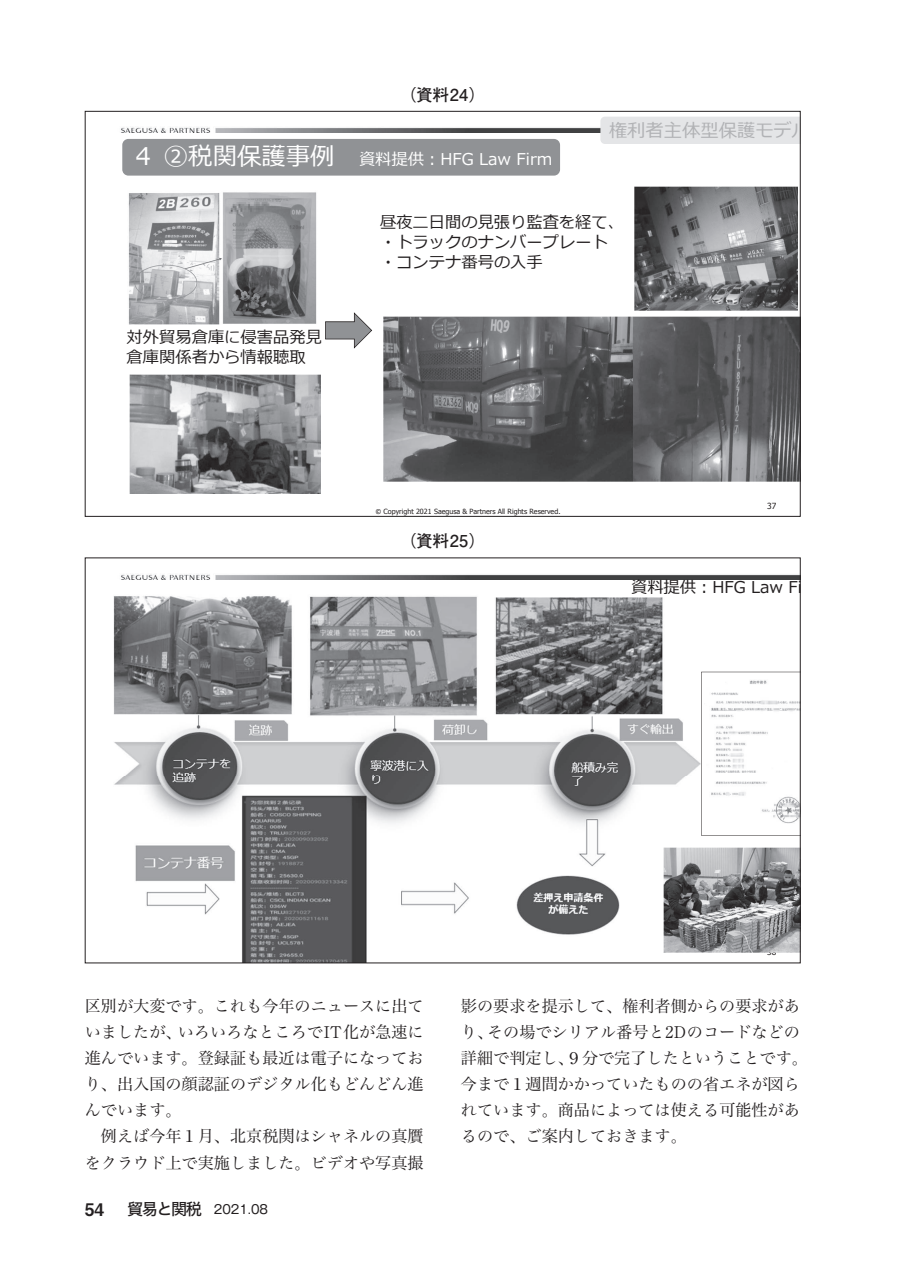
<style>
.page{position:relative;width:903px;height:1276px;background:#fff}
.page>*{position:absolute;margin:0;border:0;box-sizing:border-box;transform-origin:0 0}
.t1{font:18.2px "Meiryo";color:#b1b2b5}
.t2{font:17.32px "Midashi Go Pro MB31";color:#231f20}
.t3{font:700 16.45px "Futo Go B101 Pro";letter-spacing:.02em;color:#231f20}
.t4{font:16.28px/19.8px "Meiryo";color:#231f20}
.t5{font:16.28px "Meiryo";color:#fff}
.t6{font:16.1px/26.1px "Hira Min Pro N W3";color:#231f20;text-align:justify}
.t7{font:16.1px "Hira Kaku Std W5";color:#231f20}
.t8{font:12.42px "Gothic MB101 Pro";letter-spacing:.015em;color:#231f20}
.t9{font:8.4px "Tahoma";color:#231f20}
.t10{font:7.17px "Tahoma";color:#231f20}
.s1{font-family:"Koz Go Pro";font-weight:500}
.s2{font-size:24.32px}
.s3{font-family:"Calibri"}
.s4{font-family:"Ryumin Pro"}
.s5{font-family:"Midashi Go Pro MB31";font-size:17.32px}
.s6{font-family:"Hiragino Sans W5";font-size:16.1px}
</style>
<div class="page">
<img style="left:121px;top:127px;width:479px;height:6px">
<div style="left:122px;top:139px;width:437px;height:37px;background:#909295;border-radius:6px"></div>
<div style="left:600px;top:117px;width:198px;height:27px;background:#e4e5e7"></div>
<img style="left:128px;top:192px;width:189px;height:133px">
<img style="left:130px;top:374px;width:190px;height:119px">
<svg style="left:325px;top:312px;width:47px;height:37px"></svg>
<img style="left:634px;top:187px;width:163px;height:124px">
<img style="left:383px;top:316px;width:415px;height:166px">
<img style="left:121px;top:574px;width:677px;height:5px">
<img style="left:113px;top:596px;width:589px;height:365px">
<svg style="left:700px;top:672px;width:98px;height:163px"></svg>
<img style="left:663px;top:847px;width:135px;height:105px">
<p class="t3" style="left:400px;top:81px;width:87px"><span class="s1">（</span>資料24<span class="s1">）</span></p>
<p class="t5" style="left:131px;top:148px;width:422px"><span class="s2">４ ②税関保護事例</span> 資料提供︓HFG Law Firm</p>
<p class="t1" style="left:608px;top:118px;width:202px">権利者主体型保護モデル</p>
<p class="t4" style="left:126px;top:328px;width:197px">対外貿易倉庫に侵害品発⾒倉庫関係者から情報聴取</p>
<p class="t4" style="left:380px;top:213px;width:245px">昼夜⼆⽇間の⾒張り監査を経て、・トラックのナンバープレート・コンテナ番号の⼊⼿</p>
<p class="t10" style="left:375px;top:507px;width:186px"><span class="s3">©</span> Copyright 2021 Saegusa &amp; Partners All Rights Reserved.</p>
<p class="t3" style="left:400px;top:528px;width:87px"><span class="s1">（</span>資料25<span class="s1">）</span></p>
<p class="t9" style="left:766px;top:500px;width:11px">37</p>
<p class="t4" style="left:630px;top:578px;width:195px">資料提供︓HFG Law Firm</p>
<p class="t9" style="left:766px;top:946px;width:11px">38</p>
<p class="t6" style="left:85px;top:991px;width:340px">区別が大変です。これも今年のニュースに出ていましたが、いろいろなところで<span class="s4">IT</span>化が急速に進んでいます。登録証も最近は電子になっており、出入国の顔認証のデジタル化もどんどん進んでいます。</p>
<p class="t6" style="left:85px;top:1122px;width:340px;text-align:right">例えば今年<span class="s4">１</span>月、北京税関はシャネルの真贋をクラウド上で実施しました。ビデオや写真撮</p>
<p class="t8" style="left:85px;top:1198px;width:190px"><span class="s5">18</span> <span class="s6">貿易と関税</span> 2021.08</p>
<p class="t2" style="left:85px;top:1195px;width:21px">54</p>
<p class="t7" style="left:127px;top:1196px;width:47px">貿易と</p>
<p class="t8" style="left:214px;top:1198px;width:56px">2021.08</p>
<p class="t6" style="left:460px;top:991px;width:348px;text-align:left">影の要求を提示して、権利者側からの要求があり、その場でシリアル番号と<span class="s4">2D</span>のコードなどの詳細で判定し、<span class="s4">９</span>分で完了したということです。今まで<span class="s4">１</span>週間かかっていたものの省エネが図られています。商品によっては使える可能性があるので、ご案内しておきます。</p>
</div>
